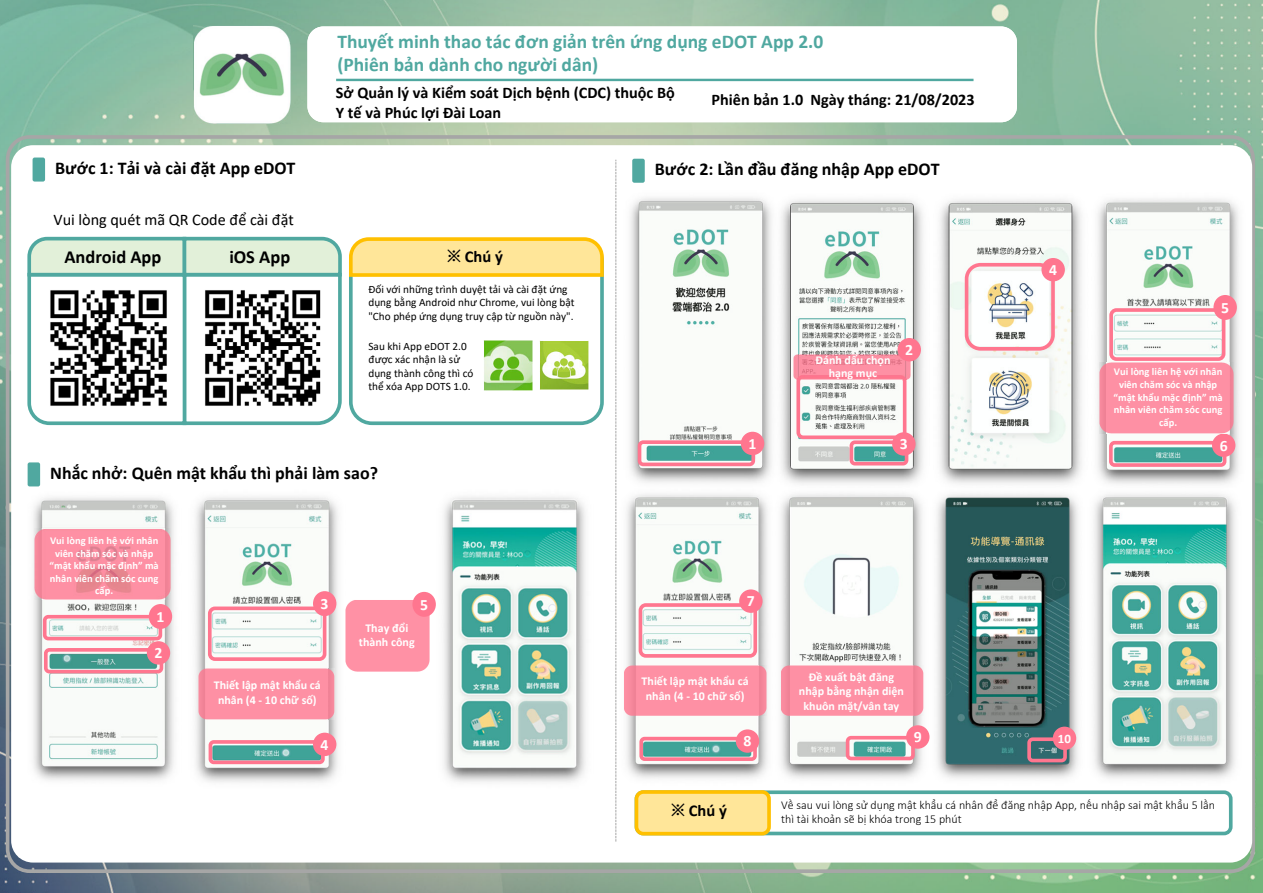
<style>
.page{position:relative;width:1263px;height:893px;background:#fff}
.page>*{position:absolute;margin:0;border:0;box-sizing:border-box;transform-origin:0 0}
.t1{font:700 19.5px/23.4px "Calibri";color:#50a8a0}
.t2{font:700 18.45px "Calibri";color:#000}
.t3{font:700 18px "Calibri";color:#000}
.t4{font:700 16.5px "Calibri";color:#000}
.t5{font:700 16.2px/19.5px "Calibri";color:#000}
.t6{font:16.2px "Calibri";color:#000}
.t7{font:700 15.75px "Calibri";color:#fff}
.t8{font:700 12.9px "Calibri";color:#fff}
.t9{font:700 12px/14.4px "Calibri";color:#fff;text-align:center}
.t10{font:300 12px/13.5px "Calibri";color:#000}
.t11{font:11.25px/13.5px "Calibri";color:#000}
.t12{font:700 10.5px/12.6px "Calibri";color:#fff;text-align:center}
.s1{font-family:"Microsoft Jheng Hei"}
</style>
<div class="page">
<img style="left:0;top:0;width:1263px;height:893px">
<div style="left:307px;top:26px;width:710px;height:96px;background:#fff;border-radius:16px"></div>
<div style="left:11px;top:145px;width:1241px;height:717px;background:#fff;border-radius:22px"></div>
<img style="left:193px;top:26px;width:98px;height:97px">
<hr style="left:336px;top:79px;width:638px;height:2px;background:#50a8a0">
<div style="left:33px;top:158px;width:12px;height:24px;background:#50a8a0;border-radius:2px"></div>
<svg style="left:27px;top:236px;width:577px;height:190px"></svg>
<div style="left:632px;top:159px;width:13px;height:24px;background:#50a8a0;border-radius:2px"></div>
<img style="left:626px;top:198px;width:613px;height:581px">
<div style="left:796px;top:375px;width:110px;height:64px;border:4px solid #ff768f;border-radius:5px"></div>
<div style="left:850px;top:440px;width:58px;height:25px;border:4px solid #ff768f;border-radius:4px"></div>
<div style="left:965px;top:263px;width:90px;height:88px;border:4px solid #ff768f;border-radius:14px"></div>
<div style="left:1109px;top:308px;width:116px;height:53px;border:4px solid #ff768f;border-radius:5px"></div>
<div style="left:1109px;top:441px;width:117px;height:26px;border:4px solid #ff768f;border-radius:4px"></div>
<div style="left:639px;top:737px;width:118px;height:24px;border:4px solid #ff768f;border-radius:3px"></div>
<img style="left:794px;top:354px;width:116px;height:26px">
<div style="left:635px;top:790px;width:598px;height:45px;border:4px solid #50a8a0;border-radius:7px"></div>
<div style="left:636px;top:792px;width:133px;height:41px;background:#ffe699;border-radius:7px"></div>
<div style="left:635px;top:790px;width:136px;height:45px;border:4px solid #ffc000;border-radius:7px"></div>
<div style="left:638px;top:440px;width:117px;height:26px;border:4px solid #ff768f;border-radius:4px"></div>
<div style="left:741px;top:432px;width:23px;height:23px;background:#ff768f;border-radius:50%"></div>
<div style="left:892px;top:432px;width:24px;height:24px;background:#ff768f;border-radius:50%"></div>
<div style="left:1041px;top:258px;width:24px;height:23px;background:#ff768f;border-radius:50%"></div>
<div style="left:1212px;top:434px;width:23px;height:23px;background:#ff768f;border-radius:50%"></div>
<div style="left:736px;top:729px;width:23px;height:24px;background:#ff768f;border-radius:50%"></div>
<img style="left:624px;top:665px;width:143px;height:51px">
<div style="left:639px;top:603px;width:118px;height:55px;border:4px solid #ff768f;border-radius:5px"></div>
<img style="left:780px;top:665px;width:144px;height:51px">
<div style="left:1027px;top:737px;width:40px;height:25px;border:4px solid #ff768f;border-radius:4px"></div>
<div style="left:1053px;top:726px;width:23px;height:24px;background:#ff768f;border-radius:50%"></div>
<img style="left:33px;top:497px;width:141px;height:284px">
<img style="left:443px;top:497px;width:143px;height:285px">
<div style="left:28px;top:462px;width:12px;height:24px;background:#50a8a0;border-radius:2px"></div>
<div style="left:44px;top:648px;width:119px;height:25px;border:4px solid #ff768f;border-radius:4px"></div>
<img style="left:35px;top:528px;width:136px;height:72px">
<div style="left:147px;top:641px;width:23px;height:23px;background:#ff768f;border-radius:50%"></div>
<div style="left:43px;top:615px;width:119px;height:25px;border:4px solid #ff768f;border-radius:4px"></div>
<img style="left:195px;top:497px;width:143px;height:286px">
<div style="left:209px;top:740px;width:116px;height:24px;border:4px solid #ff768f;border-radius:3px"></div>
<div style="left:313px;top:733px;width:23px;height:23px;background:#ff768f;border-radius:50%"></div>
<img style="left:199px;top:669px;width:136px;height:50px">
<div style="left:208px;top:606px;width:118px;height:55px;border:4px solid #ff768f;border-radius:5px"></div>
<div style="left:346px;top:600px;width:84px;height:72px;background:#ff91a5"></div>
<img style="left:539px;top:340px;width:49px;height:50px">
<img style="left:484px;top:341px;width:49px;height:49px">
<svg style="left:615px;top:160px;width:1px;height:681px"></svg>
<div style="left:149px;top:604px;width:23px;height:25px;background:#ff768f;border-radius:50%"></div>
<div style="left:313px;top:591px;width:23px;height:25px;background:#ff768f;border-radius:50%"></div>
<div style="left:412px;top:592px;width:24px;height:25px;background:#ff768f;border-radius:50%"></div>
<div style="left:898px;top:338px;width:23px;height:23px;background:#ff768f;border-radius:50%"></div>
<img style="left:1100px;top:362px;width:133px;height:71px">
<div style="left:1213px;top:295px;width:24px;height:25px;background:#ff768f;border-radius:50%"></div>
<div style="left:739px;top:589px;width:24px;height:24px;background:#ff768f;border-radius:50%"></div>
<div style="left:906px;top:725px;width:24px;height:24px;background:#ff768f;border-radius:50%"></div>
<div style="left:846px;top:736px;width:69px;height:24px;border:4px solid #ff768f;border-radius:4px"></div>
<h3 class="t3" style="left:55px;top:155px;width:242px">Bước 1: Tải và cài đặt App eDOT</h3>
<h3 class="t6" style="left:54px;top:208px;width:242px">Vui lòng quét mã QR Code để cài đặt</h3>
<h1 class="t1" style="left:337px;top:29px;width:488px">Thuyết minh thao tác đơn giản trên ứng dụng eDOT App 2.0 (Phiên bản dành cho người dân)</h1>
<h3 class="t5" style="left:336px;top:83px;width:340px">Sở Quản lý và Kiểm soát Dịch bệnh (CDC) thuộc Bộ<br>Y tế và Phúc lợi Đài Loan</h3>
<h3 class="t5" style="left:712px;top:89px;width:265px">Phiên bản 1.0 Ngày tháng: 21/08/2023</h3>
<h3 class="t3" style="left:655px;top:156px;width:286px">Bước 2: Lần đầu đăng nhập App eDOT</h3>
<h2 class="t2" style="left:64px;top:243px;width:99px">Android App</h2>
<h2 class="t2" style="left:229px;top:243px;width:62px">iOS App</h2>
<h3 class="t4" style="left:447px;top:245px;width:57px"><span class="s1">※</span> Chú ý</h3>
<p class="t11" style="left:368px;top:282px;width:208px">Đối với những trình duyệt tải và cài đặt ứng dụng bằng Android như Chrome, vui lòng bật "Cho phép ứng dụng truy cập từ nguồn này".</p>
<p class="t11" style="left:368px;top:339px;width:106px">Sau khi App eDOT 2.0 được xác nhận là sử dụng thành công thì có thể xóa App DOTS 1.0.</p>
<h3 class="t3" style="left:50px;top:460px;width:329px">Nhắc nhở: Quên mật khẩu thì phải làm sao?</h3>
<p class="t12" style="left:50px;top:534px;width:111px">Vui lòng liên hệ với nhân viên chăm sóc và nhập “mật khẩu mặc định” mà nhân viên chăm sóc cung cấp.</p>
<h3 class="t7" style="left:156px;top:605px;width:9px">1</h3>
<h3 class="t7" style="left:155px;top:642px;width:9px">2</h3>
<h3 class="t7" style="left:321px;top:592px;width:9px">3</h3>
<h3 class="t7" style="left:420px;top:593px;width:9px">5</h3>
<p class="t9" style="left:214px;top:678px;width:109px">Thiết lập mật khẩu cá nhân (4 - 10 chữ số)</p>
<p class="t9" style="left:359px;top:620px;width:57px">Thay đổi thành công</p>
<p class="t9" style="left:815px;top:353px;width:77px;line-height:13.5px">Đánh dấu chọn hạng mục</p>
<h3 class="t7" style="left:905px;top:339px;width:9px">2</h3>
<h3 class="t7" style="left:749px;top:432px;width:9px">1</h3>
<h3 class="t7" style="left:900px;top:433px;width:9px">3</h3>
<h3 class="t7" style="left:747px;top:590px;width:9px">7</h3>
<p class="t9" style="left:642px;top:674px;width:109px">Thiết lập mật khẩu cá nhân (4 - 10 chữ số)</p>
<p class="t9" style="left:799px;top:669px;width:107px">Đề xuất bật đăng nhập bằng nhận diện khuôn mặt/vân tay</p>
<h3 class="t7" style="left:1049px;top:259px;width:9px">4</h3>
<h3 class="t7" style="left:321px;top:733px;width:9px">4</h3>
<h3 class="t7" style="left:914px;top:726px;width:9px">9</h3>
<h3 class="t7" style="left:744px;top:730px;width:9px">8</h3>
<p class="t8" style="left:1058px;top:729px;width:15px">10</p>
<h3 class="t7" style="left:1221px;top:296px;width:9px">5</h3>
<p class="t12" style="left:1114px;top:365px;width:111px">Vui lòng liên hệ với nhân viên chăm sóc và nhập “mật khẩu mặc định” mà nhân viên chăm sóc cung cấp.</p>
<h3 class="t7" style="left:1220px;top:434px;width:9px">6</h3>
<h3 class="t4" style="left:671px;top:799px;width:57px"><span class="s1">※</span> Chú ý</h3>
<p class="t10" style="left:781px;top:798px;width:435px">Về sau vui lòng sử dụng mật khẩu cá nhân để đăng nhập App, nếu nhập sai mật khẩu 5 lần thì tài khoản sẽ bị khóa trong 15 phút</p>
</div>
